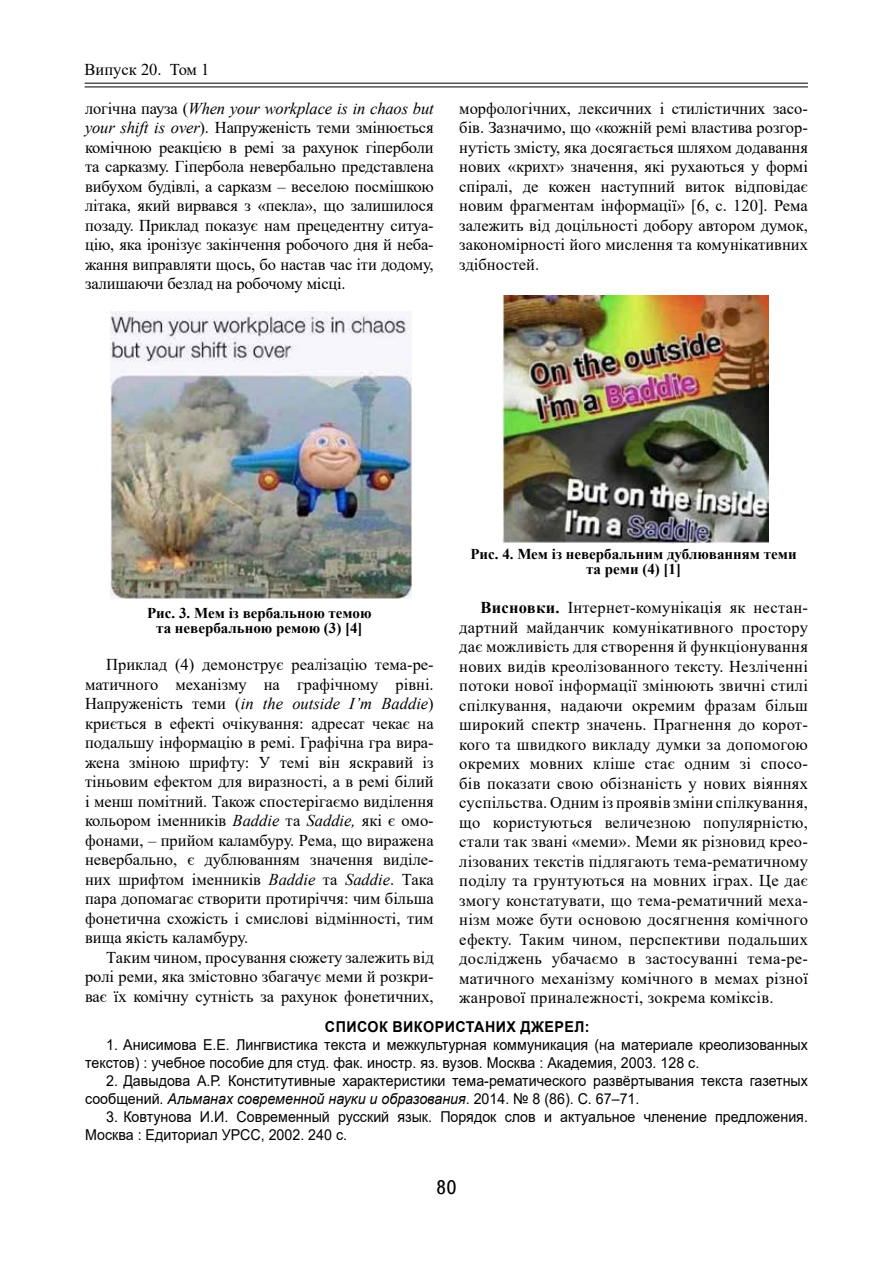
<style>
.page{position:relative;width:893px;height:1263px;background:#fff}
.page>*{position:absolute;margin:0;border:0;box-sizing:border-box;transform-origin:0 0}
.t1{font:19.5px "Ukrainian Text";color:#000}
.t2{font:16.5px/19.5px "Times New Roman";color:#000;text-align:justify}
.t3{font:15px/18px "Arial";color:#000;scale:.95 1}
.t4{font:700 15px/15px "Times New Roman";color:#000;text-align:center}
.t5{font:700 15px "Arial";letter-spacing:.035em;color:#000;scale:.95 1}
.s1{color:#fff}
.s2{font-style:italic}
.s3{font-weight:700}
</style>
<div class="page">
<hr style="left:85px;top:83px;width:723px;height:1px;background:#000">
<hr style="left:85px;top:87px;width:723px;height:1px;background:#000">
<img style="left:111px;top:312px;width:301px;height:286px">
<img style="left:502px;top:295px;width:267px;height:248px">
<p class="t2" style="left:85px;top:59px;width:126px">Випуск 20.<span class="s1">.</span> Том 1</p>
<p class="t2" style="left:85px;top:98px;width:350px">логічна пауза (<span class="s2">When your workplace is in chaos but your shift is over</span>). Напруженість теми змінюється комічною реакцією в ремі за рахунок гіперболи та сарказму. Гіпербола невербально представлена вибухом будівлі, а сарказм – веселою посмішкою літака, який вирвався з «пекла», що залишилося позаду. Приклад показує нам прецедентну ситуа&shy;цію, яка іронізує закінчення робочого дня й неба&shy;жання виправляти щось, бо настав час іти додому, залишаючи безлад на робочому місці.</p>
<p class="t2" style="left:459px;top:98px;width:350px">морфологічних, лексичних і стилістичних засо&shy;бів. Зазначимо, що «кожній ремі властива розгор&shy;нутість змісту, яка досягається шляхом додавання нових «крихт» значення, які рухаються у формі спіралі, де кожен наступний виток відповідає новим фрагментам інформації» [6, с. 120]. Рема залежить від доцільності добору автором думок, закономірності його мислення та комунікативних здібностей.</p>
<p class="t4" style="left:470px;top:546px;width:328px">Рис. 4. Мем із невербальним дублюванням теми та реми (4) [1]</p>
<p class="t2" style="left:459px;top:597px;width:350px;text-indent:21px"><span class="s3">Висновки.</span> Інтернет-комунікація як нестан&shy;дартний майданчик комунікативного простору дає можливість для створення й функціонування нових видів креолізованного тексту. Незліченні потоки нової інформації змінюють звичні стилі спілкування, надаючи окремим фразам більш широкий спектр значень. Прагнення до корот&shy;кого та швидкого викладу думки за допомогою окремих мовних кліше стає одним зі спосо&shy;бів показати свою обізнаність у нових віяннях суспільства. Одним із проявів зміни спілкування, що користуються величезною популярністю, стали так звані «меми». Меми як різновид крео&shy;лізованих текстів підлягають тема-рематичному поділу та грунтуються на мовних іграх. Це дає змогу констатувати, що тема-рематичний меха&shy;нізм може бути основою досягнення комічного ефекту. Таким чином, перспективи подальших досліджень убачаємо в застосуванні тема-ре&shy;матичного механізму комічного в мемах різної жанрової приналежності, зокрема коміксів.</p>
<p class="t5" style="left:325px;top:1016px;width:280px">СПИСОК ВИКОРИСТАНИХ ДЖЕРЕЛ:</p>
<p class="t3" style="left:85px;top:1036px;width:762px;text-indent:21px">1. Анисимова Е.Е. Лингвистика текста и межкультурная коммуникация (на материале креолизованных текстов) : учебное пособие для студ. фак. иностр. яз. вузов. Москва : Академия, 2003. 128 с.</p>
<p class="t3" style="left:85px;top:1072px;width:762px;text-indent:21px">2. Давыдова А.Р. Конститутивные характеристики тема-рематического развёртывания текста газетных сообщений. <span class="s2">Альманах современной науки и образования</span>. 2014. № 8 (86). С. 67–71.</p>
<p class="t3" style="left:85px;top:1108px;width:762px;text-indent:21px">3. Ковтунова И.И. Современный русский язык. Порядок слов и актуальное членение предложения.<br>Москва : Едиториал УРСС, 2002. 240 с.</p>
<p class="t4" style="left:147px;top:605px;width:226px">Рис. 3. Мем із вербальною темою та невербальною ремою (3) [4]</p>
<p class="t2" style="left:85px;top:654px;width:350px;text-indent:21px">Приклад (4) демонструє реалізацію тема-ре&shy;матичного механізму на графічному рівні.<br>Напруженість теми (<span class="s2">in the outside I’m Baddie</span>) криється в ефекті очікування: адресат чекає на подальшу інформацію в ремі. Графічна гра вира&shy;жена зміною шрифту: У темі він яскравий із тіньовим ефектом для виразності, а в ремі білий і менш помітний. Також спостерігаємо виділення кольором іменників <span class="s2">Baddie</span> та <span class="s2">Saddie,</span> які є омо&shy;фонами, – прийом каламбуру. Рема, що виражена невербально, є дублюванням значення виділе&shy;них шрифтом іменників <span class="s2">Baddie</span> та <span class="s2">Saddie</span>. Така пара допомагає створити протиріччя: чим більша фонетична схожість і смислові відмінності, тим вища якість каламбуру.</p>
<p class="t2" style="left:85px;top:947px;width:350px;text-indent:21px">Таким чином, просування сюжету залежить від ролі реми, яка змістовно збагачує меми й розкри&shy;ває їх комічну сутність за рахунок фонетичних,</p>
<p class="t1" style="left:436px;top:1177px;width:22px">80</p>
</div>
